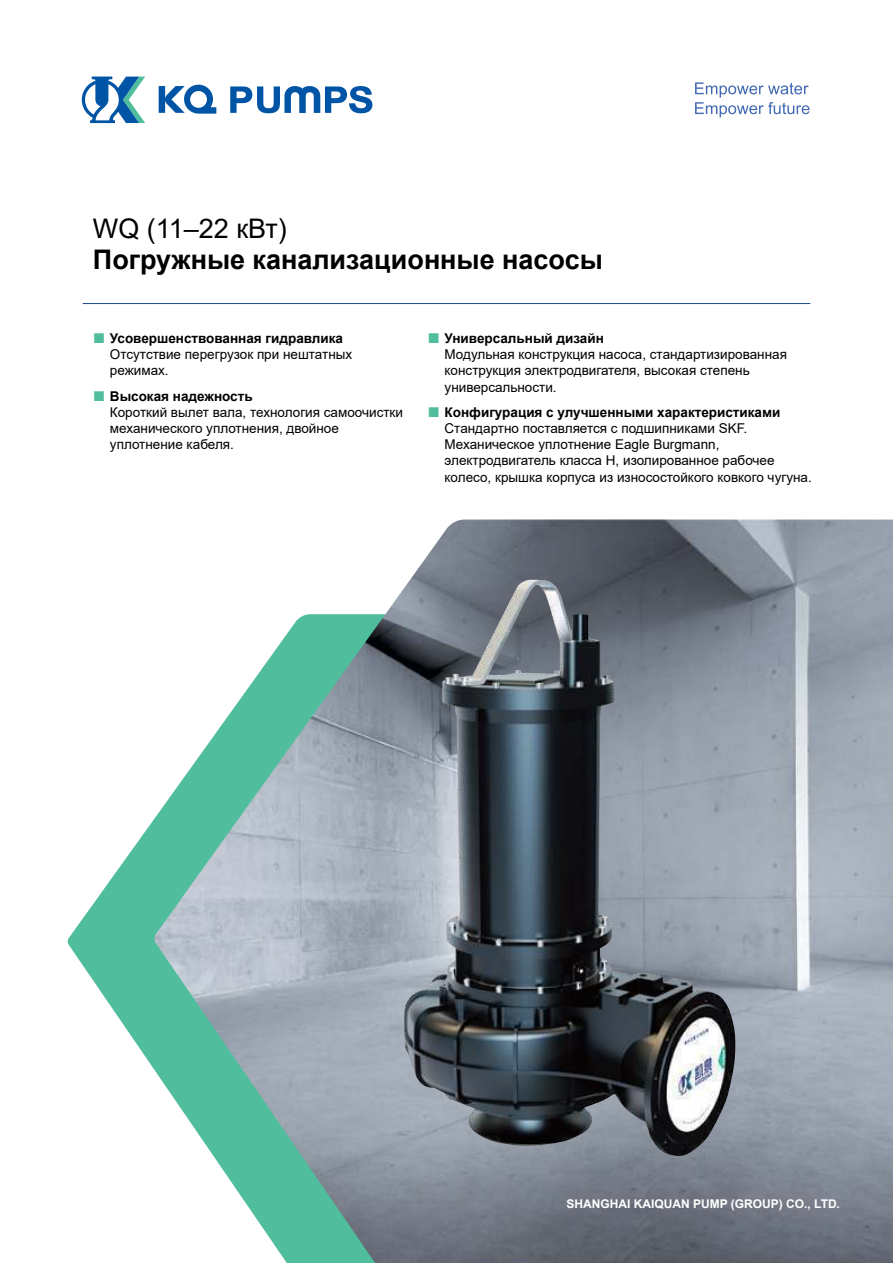
<style>
.page{position:relative;width:893px;height:1263px;background:#fff}
.page>*{position:absolute;margin:0;border:0;box-sizing:border-box;transform-origin:0 0}
.t1{font:700 27px "Arial";color:#000}
.t2{font:27px "Arial";color:#000}
.t3{font:13.5px/16.2px "Arial";color:#000}
.t4{font:700 12px "Arial";color:#fff}
.s1{font-style:italic;font-size:21px;color:#50be9c}
.s2{font-weight:700}
</style>
<div class="page">
<hr style="left:83px;top:303px;width:727px;height:1px;background:#19468e">
<svg style="left:230px;top:86px;width:142px;height:27px"></svg>
<svg style="left:159px;top:85px;width:57px;height:29px"></svg>
<svg style="left:82px;top:77px;width:63px;height:46px"></svg>
<svg style="left:695px;top:82px;width:114px;height:35px"></svg>
<svg style="left:67px;top:819px;width:87px;height:250px"></svg>
<img style="left:154px;top:519px;width:739px;height:744px">
<img style="left:404px;top:580px;width:331px;height:576px">
<h1 class="t2" style="left:93px;top:210px;width:195px">WQ (11–22 кВт)</h1>
<h1 class="t1" style="left:93px;top:241px;width:511px">Погружные канализационные насосы</h1>
<p class="t3" style="left:110px;top:330px;width:244px;text-indent:-17px"><span class="s1">■</span> <span class="s2">Усовершенствованная гидравлика<br></span>Отсутствие перегрузок при нештатных режимах.</p>
<p class="t3" style="left:110px;top:388px;width:295px;text-indent:-17px"><span class="s1">■</span> <span class="s2">Высокая надежность<br></span>Короткий вылет вала, технология самоочистки механического уплотнения, двойное уплотнение кабеля.</p>
<p class="t3" style="left:445px;top:330px;width:344px;text-indent:-17px"><span class="s1">■</span> <span class="s2">Универсальный дизайн<br></span>Модульная конструкция насоса, стандартизированная конструкция электродвигателя, высокая степень универсальности.</p>
<p class="t3" style="left:445px;top:404px;width:369px;text-indent:-17px"><span class="s1">■</span> <span class="s2">Конфигурация с улучшенными характеристиками </span>Стандартно поставляется с подшипниками SKF.<br>Механическое уплотнение Eagle Burgmann, электродвигатель класса H, изолированное рабочее колесо, крышка корпуса из износостойкого ковкого чугуна.</p>
<p class="t4" style="left:566px;top:1195px;width:275px">SHANGHAI KAIQUAN PUMP (GROUP) CO., LTD.</p>
</div>
